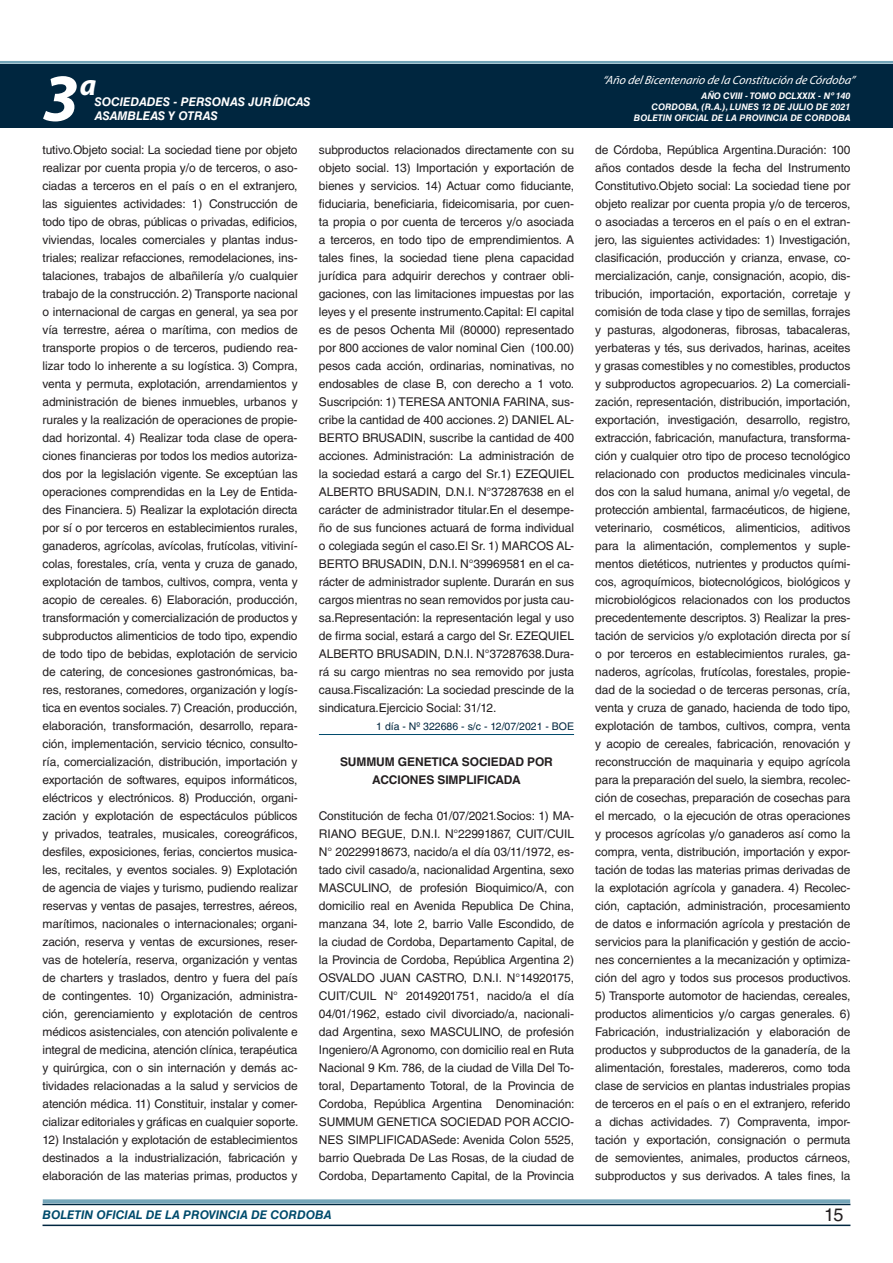
<style>
.page{position:relative;width:893px;height:1263px;background:#fff}
.page>*{position:absolute;margin:0;border:0;box-sizing:border-box;transform-origin:0 0}
.t1{font:italic 700 67.5px "Myriad Pro";color:#fff}
.t2{font:italic 700 30px "Myriad Pro";color:#fff}
.t3{font:18px "Helvetica LT Std";color:#231f20}
.t4{font:12px/18px "Helvetica LT Std";letter-spacing:-.01em;color:#231f20;text-align:justify}
.t5{font:italic 12px "Myriad Pro";color:#fff}
.t6{font:700 12px/18px "Helvetica LT Std";letter-spacing:-.01em;color:#231f20;text-align:center}
.t7{font:italic 700 12px "Helvetica LT Std";color:#fff}
.t8{font:italic 700 12px "Helvetica LT Std";color:#004b6c}
.t9{font:10.5px "Helvetica LT Std";color:#00263f}
.t10{font:italic 700 9px/10.8px "Helvetica LT Std";color:#fff;text-align:right}
</style>
<div class="page">
<div style="left:0;top:61px;width:893px;height:6px;background:#fff;opacity:.75"></div>
<div style="left:0;top:64px;width:893px;height:64px;background:#00263f"></div>
<hr style="left:43px;top:1224px;width:807px;height:2px;background:#00263f">
<div style="left:42px;top:1198px;width:809px;height:8px;background:#fff;opacity:.75"></div>
<hr style="left:319px;top:734px;width:255px;height:1px;background:#004b6c">
<h1 class="t1" style="left:43px;top:54px;width:38px">3</h1>
<h2 class="t2" style="left:80px;top:66px;width:18px">a</h2>
<p class="t7" style="left:95px;top:94px;width:217px">SOCIEDADES - PERSONAS JURÍDICAS</p>
<p class="t7" style="left:95px;top:109px;width:125px">ASAMBLEAS Y OTRAS</p>
<p class="t5" style="left:603px;top:72px;width:254px">“Año delBicentenario de la Constitución de Córdoba”</p>
<p class="t10" style="left:634px;top:91px;width:218px">AÑO CVIII - TOMO DCLXXIX - Nº 140<br>CORDOBA, (R.A.), LUNES 12 DE JULIO DE 2021<br>BOLETIN OFICIAL DE LA PROVINCIA DE CORDOBA</p>
<p class="t4" style="left:43px;top:141px;width:257px">tutivo.Objeto social: La sociedad tiene por objeto realizar por cuenta propia y/o de terceros, o aso&shy;ciadas a terceros en el país o en el extranjero, las siguientes actividades: 1) Construcción de todo tipo de obras, públicas o privadas, edificios, viviendas, locales comerciales y plantas indus&shy;triales; realizar refacciones, remodelaciones, ins&shy;talaciones, trabajos de albañilería y/o cualquier trabajo de la construcción. 2) Transporte nacional o internacional de cargas en general, ya sea por vía terrestre, aérea o marítima, con medios de transporte propios o de terceros, pudiendo rea&shy;lizar todo lo inherente a su logística. 3) Compra, venta y permuta, explotación, arrendamientos y administración de bienes inmuebles, urbanos y rurales y la realización de operaciones de propie&shy;dad horizontal. 4) Realizar toda clase de opera&shy;ciones financieras por todos los medios autoriza&shy;dos por la legislación vigente. Se exceptúan las operaciones comprendidas en la Ley de Entida&shy;des Financiera. 5) Realizar la explotación directa por sí o por terceros en establecimientos rurales, ganaderos, agrícolas, avícolas, frutícolas, vitiviní&shy;colas, forestales, cría, venta y cruza de ganado, explotación de tambos, cultivos, compra, venta y acopio de cereales. 6) Elaboración, producción, transformación y comercialización de productos y subproductos alimenticios de todo tipo, expendio de todo tipo de bebidas, explotación de servicio de catering, de concesiones gastronómicas, ba&shy;res, restoranes, comedores, organización y logís&shy;tica en eventos sociales. 7) Creación, producción, elaboración, transformación, desarrollo, repara&shy;ción, implementación, servicio técnico, consulto&shy;ría, comercialización, distribución, importación y exportación de softwares, equipos informáticos, eléctricos y electrónicos. 8) Producción, organi&shy;zación y explotación de espectáculos públicos y privados, teatrales, musicales, coreográficos, desfiles, exposiciones, ferias, conciertos musica&shy;les, recitales, y eventos sociales. 9) Explotación de agencia de viajes y turismo, pudiendo realizar reservas y ventas de pasajes, terrestres, aéreos, marítimos, nacionales o internacionales; organi&shy;zación, reserva y ventas de excursiones, reser&shy;vas de hotelería, reserva, organización y ventas de charters y traslados, dentro y fuera del país de contingentes. 10) Organización, administra&shy;ción, gerenciamiento y explotación de centros médicos asistenciales, con atención polivalente e integral de medicina, atención clínica, terapéutica y quirúrgica, con o sin internación y demás ac&shy;tividades relacionadas a la salud y servicios de atención médica. 11) Constituir, instalar y comer&shy;cializar editoriales y gráficas en cualquier soporte.</p>
<p class="t4" style="left:43px;top:1131px;width:257px">12) Instalación y explotación de establecimientos destinados a la industrialización, fabricación y elaboración de las materias primas, productos y</p>
<p class="t4" style="left:319px;top:141px;width:257px">subproductos relacionados directamente con su objeto social. 13) Importación y exportación de bienes y servicios. 14) Actuar como fiduciante, fiduciaria, beneficiaria, fideicomisaria, por cuen&shy;ta propia o por cuenta de terceros y/o asociada a terceros, en todo tipo de emprendimientos. A tales fines, la sociedad tiene plena capacidad jurídica para adquirir derechos y contraer obli&shy;gaciones, con las limitaciones impuestas por las leyes y el presente instrumento.Capital: El capital es de pesos Ochenta Mil (80000) representado por 800 acciones de valor nominal Cien (100.00) pesos cada acción, ordinarias, nominativas, no endosables de clase B, con derecho a 1 voto.<br>Suscripción: 1) TERESA ANTONIA FARINA, sus&shy;cribe la cantidad de 400 acciones. 2) DANIEL AL-BERTO BRUSADIN, suscribe la cantidad de 400 acciones. Administración: La administración de la sociedad estará a cargo del Sr.1) EZEQUIEL ALBERTO BRUSADIN, D.N.I. N°37287638 en el carácter de administrador titular.En el desempe&shy;ño de sus funciones actuará de forma individual o colegiada según el caso.El Sr. 1) MARCOS AL-BERTO BRUSADIN, D.N.I. N°39969581 en el ca&shy;rácter de administrador suplente. Durarán en sus cargos mientras no sean removidos por justa cau&shy;sa.Representación: la representación legal y uso de firma social, estará a cargo del Sr. EZEQUIEL ALBERTO BRUSADIN, D.N.I. N°37287638.Dura&shy;rá su cargo mientras no sea removido por justa causa.Fiscalización: La sociedad prescinde de la sindicatura.Ejercicio Social: 31/12.</p>
<p class="t9" style="left:376px;top:720px;width:199px">1 día - Nº 322686 - s/c - 12/07/2021 - BOE</p>
<p class="t6" style="left:340px;top:752px;width:214px">SUMMUM GENETICA SOCIEDAD POR<br>ACCIONES SIMPLIFICADA</p>
<p class="t4" style="left:319px;top:807px;width:257px">Constitución de fecha 01/07/2021.Socios: 1) MA-RIANO BEGUE, D.N.I. N°22991867, CUIT/CUIL N° 20229918673, nacido/a el día 03/11/1972, es&shy;tado civil casado/a, nacionalidad Argentina, sexo MASCULINO, de profesión Bioquimico/A, con domicilio real en Avenida Republica De China, manzana 34, lote 2, barrio Valle Escondido, de la ciudad de Cordoba, Departamento Capital, de la Provincia de Cordoba, República Argentina 2)<br>OSVALDO JUAN CASTRO, D.N.I. N°14920175, CUIT/CUIL N° 20149201751, nacido/a el día 04/01/1962, estado civil divorciado/a, nacionali&shy;dad Argentina, sexo MASCULINO, de profesión Ingeniero/A Agronomo, con domicilio real en Ruta Nacional 9 Km. 786, de la ciudad de Villa Del To&shy;toral, Departamento Totoral, de la Provincia de Cordoba, República Argentina Denominación:<br>SUMMUM GENETICA SOCIEDAD POR ACCIO-NES SIMPLIFICADASede: Avenida Colon 5525, barrio Quebrada De Las Rosas, de la ciudad de Cordoba, Departamento Capital, de la Provincia</p>
<p class="t4" style="left:595px;top:141px;width:257px">de Córdoba, República Argentina.Duración: 100 años contados desde la fecha del Instrumento Constitutivo.Objeto social: La sociedad tiene por objeto realizar por cuenta propia y/o de terceros, o asociadas a terceros en el país o en el extran&shy;jero, las siguientes actividades: 1) Investigación, clasificación, producción y crianza, envase, co&shy;mercialización, canje, consignación, acopio, dis&shy;tribución, importación, exportación, corretaje y comisión de toda clase y tipo de semillas, forrajes y pasturas, algodoneras, fibrosas, tabacaleras, yerbateras y tés, sus derivados, harinas, aceites y grasas comestibles y no comestibles, productos y subproductos agropecuarios. 2) La comerciali&shy;zación, representación, distribución, importación, exportación, investigación, desarrollo, registro, extracción, fabricación, manufactura, transforma&shy;ción y cualquier otro tipo de proceso tecnológico relacionado con productos medicinales vincula&shy;dos con la salud humana, animal y/o vegetal, de protección ambiental, farmacéuticos, de higiene, veterinario, cosméticos, alimenticios, aditivos para la alimentación, complementos y suple&shy;mentos dietéticos, nutrientes y productos quími&shy;cos, agroquímicos, biotecnológicos, biológicos y microbiológicos relacionados con los productos precedentemente descriptos. 3) Realizar la pres&shy;tación de servicios y/o explotación directa por sí o por terceros en establecimientos rurales, ga&shy;naderos, agrícolas, frutícolas, forestales, propie&shy;dad de la sociedad o de terceras personas, cría, venta y cruza de ganado, hacienda de todo tipo, explotación de tambos, cultivos, compra, venta y acopio de cereales, fabricación, renovación y reconstrucción de maquinaria y equipo agrícola para la preparación del suelo, la siembra, recolec&shy;ción de cosechas, preparación de cosechas para el mercado, o la ejecución de otras operaciones y procesos agrícolas y/o ganaderos así como la compra, venta, distribución, importación y expor&shy;tación de todas las materias primas derivadas de la explotación agrícola y ganadera. 4) Recolec&shy;ción, captación, administración, procesamiento de datos e información agrícola y prestación de servicios para la planificación y gestión de accio&shy;nes concernientes a la mecanización y optimiza&shy;ción del agro y todos sus procesos productivos.</p>
<p class="t4" style="left:595px;top:987px;width:257px">5) Transporte automotor de haciendas, cereales, productos alimenticios y/o cargas generales. 6)<br>Fabricación, industrialización y elaboración de productos y subproductos de la ganadería, de la alimentación, forestales, madereros, como toda clase de servicios en plantas industriales propias de terceros en el país o en el extranjero, referido a dichas actividades. 7) Compraventa, impor&shy;tación y exportación, consignación o permuta de semovientes, animales, productos cárneos, subproductos y sus derivados. A tales fines, la</p>
<p class="t8" style="left:43px;top:1208px;width:290px">BOLETIN OFICIAL DE LA PROVINCIA DE CORDOBA</p>
<h3 class="t3" style="left:824px;top:1204px;width:21px">15</h3>
</div>
